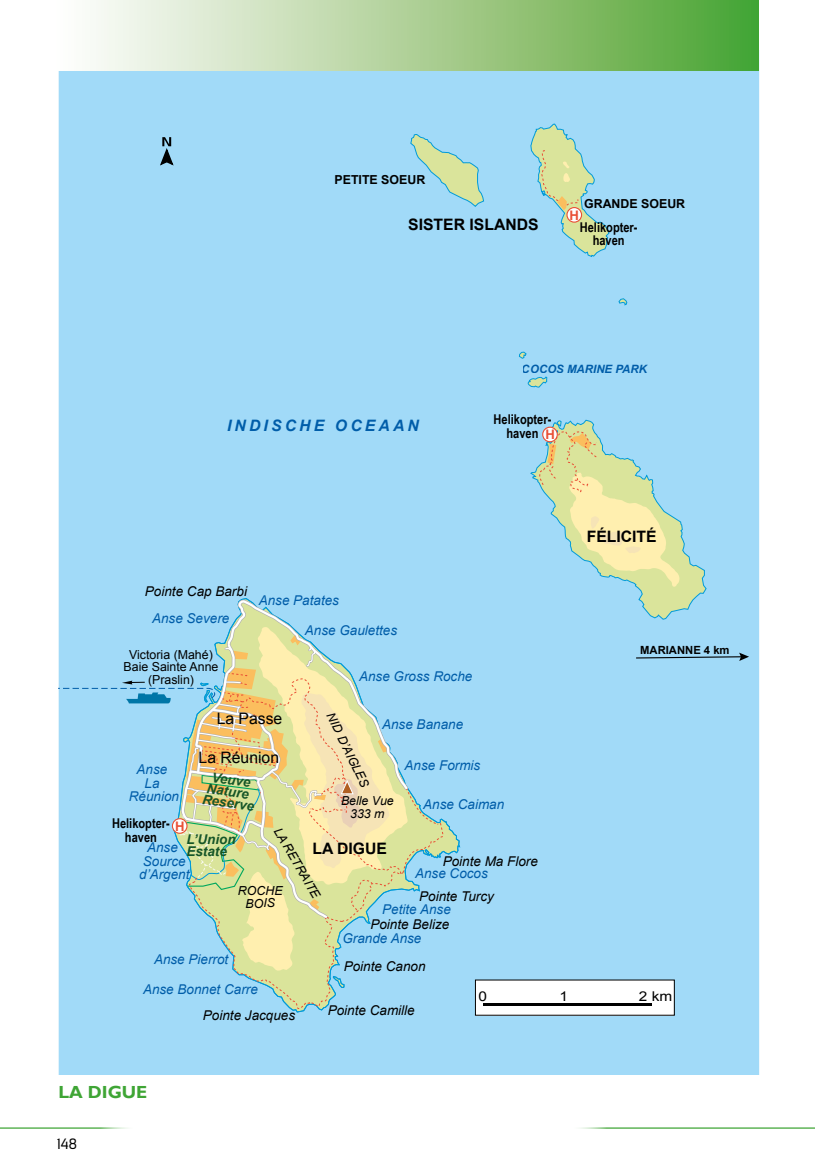
<style>
.page{position:relative;width:815px;height:1170px;background:#fff}
.page>*{position:absolute;margin:0;border:0;box-sizing:border-box;transform-origin:0 0}
.t1{font:700 17.5px "Gill Sans";color:#3fa535}
.t2{font:700 15.75px "Arial";color:#000}
.t3{font:15.75px "Arial";color:#000}
.t4{font:italic 700 15.75px "Arial";letter-spacing:.2em;color:#005da9}
.t5{font:15px "Sansation";color:#000;scale:.9 1}
.t6{font:italic 13.5px/13.5px "Arial";color:#005da9;text-align:center}
.t7{font:italic 13.5px/28px "Arial";color:#000}
.t8{font:700 13.5px/13.5px "Arial Narrow";color:#000;text-align:center}
.t9{font:italic 700 13.5px/11.2px "Arial";color:#165628;text-align:center}
.t10{font:13.5px "Arial";color:#000;scale:1.14 1}
.t11{font:700 13.25px "Arial";color:#e94f35}
.t12{font:italic 12.5px "Arial";color:#000}
.t13{font:12.25px/12.2px "Arial";color:#000;text-align:center}
.t14{font:700 12.25px "Arial";color:#000}
.t15{font:italic 12.25px/12.2px "Arial";color:#000;text-align:center}
.t16{font:italic 700 11.5px "Arial";color:#005da9}
.t17{font:700 11.25px "Arial";color:#000}
</style>
<div class="page">
<div style="left:58px;top:50px;width:702px;height:1024px;background:#a1daf8"></div>
<div style="left:173px;top:598px;width:287px;height:414px;background:#a1daf8"></div>
<svg style="left:410px;top:134px;width:74px;height:73px;background:#afdbd4"></svg>
<svg style="left:618px;top:298px;width:9px;height:7px"></svg>
<svg style="left:519px;top:351px;width:8px;height:8px"></svg>
<svg style="left:528px;top:376px;width:19px;height:12px"></svg>
<svg style="left:530px;top:419px;width:177px;height:200px;background:#bfdece"></svg>
<svg style="left:530px;top:123px;width:80px;height:134px;background:#b3dbcf"></svg>
<div style="left:543px;top:427px;width:14px;height:14px;background:#fff;border-radius:50%"></div>
<div style="left:542px;top:426px;width:16px;height:16px;border:1px solid #e94f35;border-radius:50%"></div>
<div style="left:567px;top:207px;width:15px;height:15px;background:#fff;border-radius:50%"></div>
<div style="left:566px;top:207px;width:16px;height:16px;border:1px solid #e94f35;border-radius:50%"></div>
<div style="left:475px;top:979px;width:199px;height:36px;background:#fff"></div>
<hr style="left:483px;top:1003px;width:169px;height:2px;background:#000">
<svg style="left:159px;top:137px;width:16px;height:30px"></svg>
<svg style="left:58px;top:597px;width:386px;height:412px;background:#badad4"></svg>
<svg style="left:635px;top:652px;width:114px;height:9px"></svg>
<div style="left:57px;top:0;width:701px;height:71px;background:linear-gradient(to right,#fff,#4fa330)"></div>
<hr style="left:0;top:1127px;width:136px;height:1px;background:#3fa535">
<hr style="left:570px;top:1127px;width:245px;height:1px;background:#3fa535">
<p class="t14" style="left:335px;top:172px;width:92px">PETITE SOEUR</p>
<p class="t2" style="left:408px;top:214px;width:132px">SISTER ISLANDS</p>
<p class="t14" style="left:584px;top:195px;width:103px">GRANDE SOEUR</p>
<p class="t11" style="left:570px;top:206px;width:11px">H</p>
<p class="t8" style="left:580px;top:220px;width:59px">Helikopter&shy;haven</p>
<p class="t4" style="left:227px;top:415px;width:193px">INDISCHE OCEAAN</p>
<p class="t7" style="left:145px;top:577px;width:104px">Pointe Cap Barbi</p>
<p class="t6" style="left:152px;top:611px;width:79px">Anse Severe</p>
<p class="t6" style="left:259px;top:594px;width:82px">Anse Patates</p>
<p class="t6" style="left:305px;top:624px;width:94px">Anse Gaulettes</p>
<p class="t16" style="left:522px;top:361px;width:127px">COCOS MARINE PARK</p>
<p class="t8" style="left:494px;top:412px;width:59px">Helikopter&shy;haven</p>
<p class="t11" style="left:545px;top:425px;width:11px">H</p>
<p class="t2" style="left:587px;top:526px;width:72px">FÉLICITÉ</p>
<p class="t17" style="left:640px;top:642px;width:91px">MARIANNE 4 km</p>
<p class="t13" style="left:124px;top:648px;width:96px">Victoria (Mahé)<br>Baie Sainte Anne (Praslin)</p>
<p class="t3" style="left:217px;top:707px;width:67px">La Passe</p>
<p class="t3" style="left:199px;top:747px;width:82px">La Réunion</p>
<p class="t6" style="left:359px;top:669px;width:115px">Anse Gross Roche</p>
<p class="t12" style="left:338px;top:709px;width:83px;rotate:64deg">NID D’AIGLES</p>
<p class="t6" style="left:382px;top:718px;width:83px">Anse Banane</p>
<p class="t6" style="left:405px;top:758px;width:77px">Anse Formis</p>
<p class="t6" style="left:129px;top:762px;width:52px">Anse<br>La<br>Réunion</p>
<p class="t9" style="left:206px;top:771px;width:54px;rotate:8deg">Veuve<br>Nature<br>Reserve</p>
<p class="t15" style="left:341px;top:795px;width:54px">Belle Vue<br>333 m</p>
<p class="t6" style="left:423px;top:798px;width:83px">Anse Caiman</p>
<p class="t8" style="left:112px;top:816px;width:59px">Helikopter&shy;haven</p>
<p class="t11" style="left:175px;top:817px;width:11px">H</p>
<p class="t12" style="left:284px;top:824px;width:81px;rotate:60deg">LA RETRAITE</p>
<p class="t9" style="left:186px;top:834px;width:51px;text-align:left">L’Union<br>Estate</p>
<p class="t2" style="left:312px;top:837px;width:76px">LA DIGUE</p>
<p class="t6" style="left:139px;top:840px;width:52px">Anse<br>Source d’Argent</p>
<p class="t7" style="left:443px;top:847px;width:97px">Pointe Ma Flore</p>
<p class="t7" style="left:370px;top:882px;width:125px;text-indent:49px">Pointe Turcy<br>Pointe Belize</p>
<p class="t7" style="left:344px;top:952px;width:83px">Pointe Canon</p>
<p class="t7" style="left:328px;top:996px;width:89px">Pointe Camille</p>
<p class="t6" style="left:415px;top:867px;width:74px">Anse Cocos</p>
<p class="t15" style="left:238px;top:884px;width:46px">ROCHE<br>BOIS</p>
<p class="t6" style="left:342px;top:894px;width:110px;line-height:29.5px;text-align:left;text-indent:40px">Petite Anse<br>Grande Anse</p>
<p class="t6" style="left:154px;top:952px;width:76px">Anse Pierrot</p>
<p class="t6" style="left:143px;top:982px;width:116px">Anse Bonnet Carre</p>
<p class="t10" style="left:478px;top:987px;width:9px">0</p>
<p class="t10" style="left:560px;top:987px;width:9px">1</p>
<p class="t10" style="left:639px;top:987px;width:31px">2 km</p>
<p class="t7" style="left:203px;top:1001px;width:94px">Pointe Jacques</p>
<p class="t1" style="left:59px;top:1081px;width:90px">LA DIGUE</p>
<p class="t5" style="left:57px;top:1134px;width:24px">148</p>
</div>
